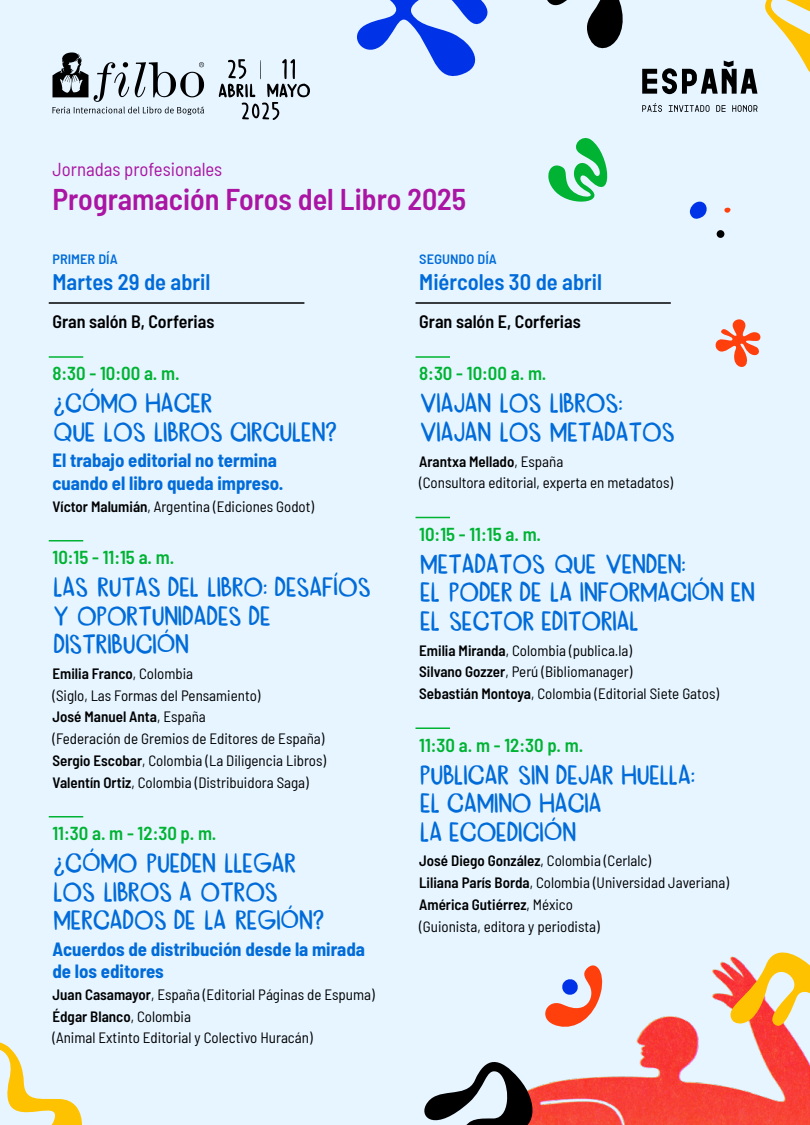
<style>
.page{position:relative;width:810px;height:1125px;background:#e6f5ff}
.page>*{position:absolute;margin:0;border:0;box-sizing:border-box;transform-origin:0 0}
.t1{font:37.5px/28.5px "Laspalabrasdelcuerpo";letter-spacing:-.06em;color:#006bd9}
.t2{font:600 semi-condensed 30px "Barlow";color:#aa15a3}
.t3{font:600 semi-condensed 22.5px "Barlow";color:#006bd9}
.t4{font:700 semi-condensed 18.75px/22.5px "Barlow";color:#006bd9}
.t5{font:600 semi-condensed 18.75px "Barlow";color:#00b333}
.t6{font:semi-condensed 18.75px "Barlow";color:#aa15a3}
.t7{font:600 semi-condensed 18px "Barlow";color:#000}
.t8{font:500 semi-condensed 16.5px "Barlow";color:#006bd9}
.t9{font:semi-condensed 15px/21.8px "Barlow";color:#000}
.s1{font-weight:600}
</style>
<div class="page">
<svg style="left:53px;top:52px;width:151px;height:63px"></svg>
<svg style="left:219px;top:59px;width:91px;height:61px"></svg>
<svg style="left:669px;top:105px;width:41px;height:7px"></svg>
<svg style="left:642px;top:103px;width:20px;height:9px"></svg>
<svg style="left:716px;top:105px;width:10px;height:7px"></svg>
<svg style="left:732px;top:105px;width:25px;height:7px"></svg>
<hr style="left:49px;top:302px;width:255px;height:2px;background:#000">
<hr style="left:49px;top:356px;width:34px;height:2px;background:#00b333">
<hr style="left:49px;top:540px;width:34px;height:2px;background:#00b333">
<hr style="left:49px;top:816px;width:34px;height:2px;background:#00b333">
<hr style="left:416px;top:302px;width:255px;height:2px;background:#000">
<hr style="left:416px;top:356px;width:34px;height:2px;background:#00b333">
<hr style="left:416px;top:517px;width:34px;height:1px;background:#00b333">
<hr style="left:416px;top:728px;width:34px;height:1px;background:#00b333">
<img style="left:539px;top:961px;width:271px;height:164px">
<svg style="left:722px;top:952px;width:88px;height:80px"></svg>
<svg style="left:424px;top:1062px;width:115px;height:63px"></svg>
<svg style="left:539px;top:961px;width:69px;height:70px"></svg>
<div style="left:717px;top:230px;width:7px;height:8px;background:#000;border-radius:50%"></div>
<svg style="left:724px;top:207px;width:7px;height:6px"></svg>
<svg style="left:0;top:1042px;width:82px;height:83px"></svg>
<svg style="left:357px;top:0;width:131px;height:76px"></svg>
<svg style="left:715px;top:319px;width:46px;height:48px"></svg>
<svg style="left:548px;top:138px;width:60px;height:64px"></svg>
<svg style="left:547px;top:0;width:263px;height:94px"></svg>
<svg style="left:689px;top:202px;width:18px;height:17px"></svg>
<p class="t6" style="left:52px;top:156px;width:171px">Jornadas profesionales</p>
<h2 class="t2" style="left:52px;top:178px;width:415px">Programación Foros del Libro 2025</h2>
<p class="t8" style="left:52px;top:246px;width:67px">PRIMER DÍA</p>
<h3 class="t3" style="left:52px;top:266px;width:159px">Martes 29 de abril</h3>
<p class="t7" style="left:52px;top:308px;width:163px">Gran salón B, Corferias</p>
<p class="t5" style="left:52px;top:360px;width:129px">8:30 - 10:00 a. m.</p>
<h1 class="t1" style="left:52px;top:389px;width:287px">¿Cómo hacer<br>que los libros circulen?</h1>
<p class="t4" style="left:52px;top:448px;width:233px">El trabajo editorial no termina cuando el libro queda impreso.</p>
<p class="t9" style="left:52px;top:494px;width:263px"><span class="s1">Víctor Malumián</span>, Argentina (Ediciones Godot)</p>
<p class="t5" style="left:52px;top:544px;width:123px">10:15 - 11:15 a. m.</p>
<h1 class="t1" style="left:52px;top:573px;width:321px">Las rutas del libro: desafíos y oportunidades de distribución</h1>
<p class="t9" style="left:52px;top:661px;width:275px"><span class="s1">Emilia Franco</span>, Colombia<br>(Siglo, Las Formas del Pensamiento)<br><span class="s1">José Manuel Anta</span>, España<br>(Federación de Gremios de Editores de España)<br><span class="s1">Sergio Escobar</span>, Colombia (La Diligencia Libros)<br><span class="s1">Valentín Ortiz</span>, Colombia (Distribuidora Saga)</p>
<p class="t5" style="left:52px;top:820px;width:165px">11:30 a. m - 12:30 p. m.</p>
<h1 class="t1" style="left:52px;top:849px;width:275px">¿Cómo pueden llegar los libros a otros mercados de la región?</h1>
<p class="t4" style="left:52px;top:936px;width:314px">Acuerdos de distribución desde la mirada de los editores</p>
<p class="t9" style="left:52px;top:982px;width:324px"><span class="s1">Juan Casamayor</span>, España (Editorial Páginas de Espuma)<br><span class="s1">Édgar Blanco</span>, Colombia<br>(Animal Extinto Editorial y Colectivo Huracán)</p>
<p class="t8" style="left:419px;top:246px;width:79px">SEGUNDO DÍA</p>
<h3 class="t3" style="left:419px;top:266px;width:184px">Miércoles 30 de abril</h3>
<p class="t7" style="left:419px;top:308px;width:163px">Gran salón E, Corferias</p>
<p class="t5" style="left:419px;top:360px;width:129px">8:30 - 10:00 a. m.</p>
<h1 class="t1" style="left:419px;top:389px;width:258px">Viajan los libros: viajan los metadatos</h1>
<p class="t9" style="left:419px;top:449px;width:255px"><span class="s1">Arantxa Mellado</span>, España<br>(Consultora editorial, experta en metadatos)</p>
<p class="t5" style="left:419px;top:520px;width:123px">10:15 - 11:15 a. m.</p>
<h1 class="t1" style="left:419px;top:550px;width:338px">Metadatos que venden:<br>el poder de la información en el sector editorial</h1>
<p class="t9" style="left:419px;top:638px;width:301px"><span class="s1">Emilia Miranda</span>, Colombia (publica.la)<br><span class="s1">Silvano Gozzer</span>, Perú (Bibliomanager)<br><span class="s1">Sebastián Montoya</span>, Colombia (Editorial Siete Gatos)</p>
<p class="t5" style="left:419px;top:731px;width:165px">11:30 a. m - 12:30 p. m.</p>
<h1 class="t1" style="left:419px;top:760px;width:278px">Publicar sin dejar huella: el camino hacia<br>la ecoedición</h1>
<p class="t9" style="left:419px;top:849px;width:311px"><span class="s1">José Diego González</span>, Colombia (Cerlalc)<br><span class="s1">Liliana París Borda</span>, Colombia (Universidad Javeriana)<br><span class="s1">América Gutiérrez</span>, México<br>(Guionista, editora y periodista)</p>
</div>
